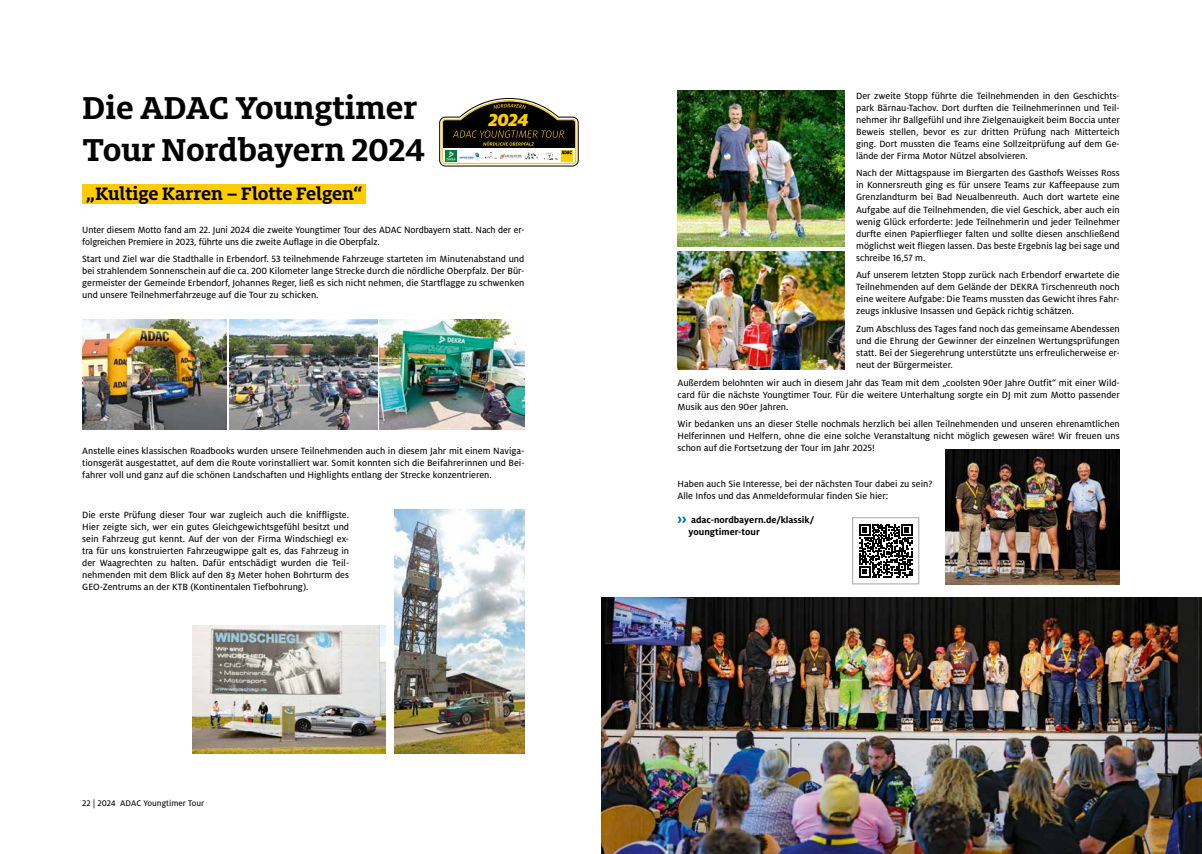
<style>
.page{position:relative;width:1202px;height:854px;background:#fff}
.page>*{position:absolute;margin:0;border:0;box-sizing:border-box;transform-origin:0 0}
.t1{font:700 35px/42px "Milo Slab ADAC";color:#000}
.t2{font:700 20px "Milo Slab ADAC";color:#000}
.t3{font:italic 900 19.3px "Milo ADAC";color:#fc0}
.t4{font:10px/12px "Milo ADAC Text";color:#000;text-align:justify}
.t5{font:700 10px/12px "Milo ADAC";color:#000}
.t6{font:9px "Milo ADAC Text";color:#000}
</style>
<div class="page">
<div style="left:82px;top:184px;width:284px;height:19px;background:#fc0"></div>
<img style="left:82px;top:319px;width:145px;height:110px">
<img style="left:230px;top:319px;width:147px;height:110px">
<img style="left:380px;top:319px;width:144px;height:110px">
<img style="left:193px;top:625px;width:193px;height:128px">
<img style="left:394px;top:510px;width:130px;height:243px">
<svg style="left:677px;top:516px;width:9px;height:6px"></svg>
<svg style="left:439px;top:98px;width:139px;height:68px"></svg>
<img style="left:542px;top:152px;width:16px;height:7px">
<img style="left:601px;top:597px;width:601px;height:256px">
<img style="left:946px;top:449px;width:174px;height:135px">
<img style="left:677px;top:91px;width:168px;height:156px">
<svg style="left:859px;top:524px;width:53px;height:53px"></svg>
<div style="left:852px;top:517px;width:67px;height:67px;border:1px solid #b1b4b4"></div>
<img style="left:677px;top:251px;width:168px;height:118px">
<h1 class="t1" style="left:82px;top:85px;width:344px">Die ADAC Youngtimer<br>Tour Nordbayern 2024</h1>
<h3 class="t3" style="left:489px;top:109px;width:42px">2024</h3>
<h2 class="t2" style="left:86px;top:180px;width:278px">„Kultige Karren – Flotte Felgen“</h2>
<p class="t4" style="left:82px;top:223px;width:444px">Unter diesem Motto fand am 22. Juni 2024 die zweite Youngtimer Tour des ADAC Nordbayern statt. Nach der er&shy;folgreichen Premiere in 2023, führte uns die zweite Auflage in die Oberpfalz.</p>
<p class="t4" style="left:82px;top:253px;width:444px">Start und Ziel war die Stadthalle in Erbendorf. 53 teilnehmende Fahrzeuge starteten im Minutenabstand und bei strahlendem Sonnenschein auf die ca. 200 Kilometer lange Strecke durch die nördliche Oberpfalz. Der Bür&shy;germeister der Gemeinde Erbendorf, Johannes Reger, ließ es sich nicht nehmen, die Startflagge zu schwenken und unsere Teilnehmerfahrzeuge auf die Tour zu schicken.</p>
<p class="t4" style="left:82px;top:444px;width:444px">Anstelle eines klassischen Roadbooks wurden unsere Teilnehmenden auch in diesem Jahr mit einem Naviga&shy;tionsgerät ausgestattet, auf dem die Route vorinstalliert war. Somit konnten sich die Beifahrerinnen und Bei&shy;fahrer voll und ganz auf die schönen Landschaften und Highlights entlang der Strecke konzentrieren.</p>
<p class="t4" style="left:82px;top:508px;width:268px">Die erste Prüfung dieser Tour war zugleich auch die kniffligste.<br>Hier zeigte sich, wer ein gutes Gleichgewichtsgefühl besitzt und sein Fahrzeug gut kennt. Auf der von der Firma Windschiegl ex&shy;tra für uns konstruierten Fahrzeugwippe galt es, das Fahrzeug in der Waagrechten zu halten. Dafür entschädigt wurden die Teil&shy;nehmenden mit dem Blick auf den 83 Meter hohen Bohrturm des GEO-Zentrums an der KTB (Kontinentalen Tiefbohrung).</p>
<p class="t6" style="left:82px;top:797px;width:124px">22 | 2024 ADAC Youngtimer Tour</p>
<p class="t4" style="left:856px;top:90px;width:265px">Der zweite Stopp führte die Teilnehmenden in den Geschichts&shy;park Bärnau-Tachov. Dort durften die Teilnehmerinnen und Teil&shy;nehmer ihr Ballgefühl und ihre Zielgenauigkeit beim Boccia unter Beweis stellen, bevor es zur dritten Prüfung nach Mitterteich ging. Dort mussten die Teams eine Sollzeitprüfung auf dem Ge&shy;lände der Firma Motor Nützel absolvieren.</p>
<p class="t4" style="left:856px;top:167px;width:265px">Nach der Mittagspause im Biergarten des Gasthofs Weisses Ross in Konnersreuth ging es für unsere Teams zur Kaffeepause zum Grenzlandturm bei Bad Neualbenreuth. Auch dort wartete eine Aufgabe auf die Teilnehmenden, die viel Geschick, aber auch ein wenig Glück erforderte: Jede Teilnehmerin und jeder Teilnehmer durfte einen Papierflieger falten und sollte diesen anschließend möglichst weit fliegen lassen. Das beste Ergebnis lag bei sage und schreibe 16,57 m.</p>
<p class="t4" style="left:856px;top:269px;width:265px">Auf unserem letzten Stopp zurück nach Erbendorf erwartete die Teilnehmenden auf dem Gelände der DEKRA Tirschenreuth noch eine weitere Aufgabe: Die Teams mussten das Gewicht ihres Fahr&shy;zeugs inklusive Insassen und Gepäck richtig schätzen.</p>
<p class="t4" style="left:856px;top:323px;width:265px">Zum Abschluss des Tages fand noch das gemeinsame Abendessen und die Ehrung der Gewinner der einzelnen Wertungsprüfungen statt. Bei der Siegerehrung unterstützte uns erfreulicherweise er&shy;neut der Bürgermeister.</p>
<p class="t4" style="left:677px;top:376px;width:444px">Außerdem belohnten wir auch in diesem Jahr das Team mit dem „coolsten 90er Jahre Outfit“ mit einer Wild&shy;card für die nächste Youngtimer Tour. Für die weitere Unterhaltung sorgte ein DJ mit zum Motto passender Musik aus den 90er Jahren.</p>
<p class="t4" style="left:677px;top:418px;width:444px">Wir bedanken uns an dieser Stelle nochmals herzlich bei allen Teilnehmenden und unseren ehrenamtlichen Helferinnen und Helfern, ohne die eine solche Veranstaltung nicht möglich gewesen wäre! Wir freuen uns schon auf die Fortsetzung der Tour im Jahr 2025!</p>
<p class="t4" style="left:677px;top:477px;width:256px">Haben auch Sie Interesse, bei der nächsten Tour dabei zu sein?<br>Alle Infos und das Anmeldeformular finden Sie hier:</p>
<p class="t5" style="left:689px;top:513px;width:127px">adac-nordbayern.de/klassik/ youngtimer-tour</p>
</div>
